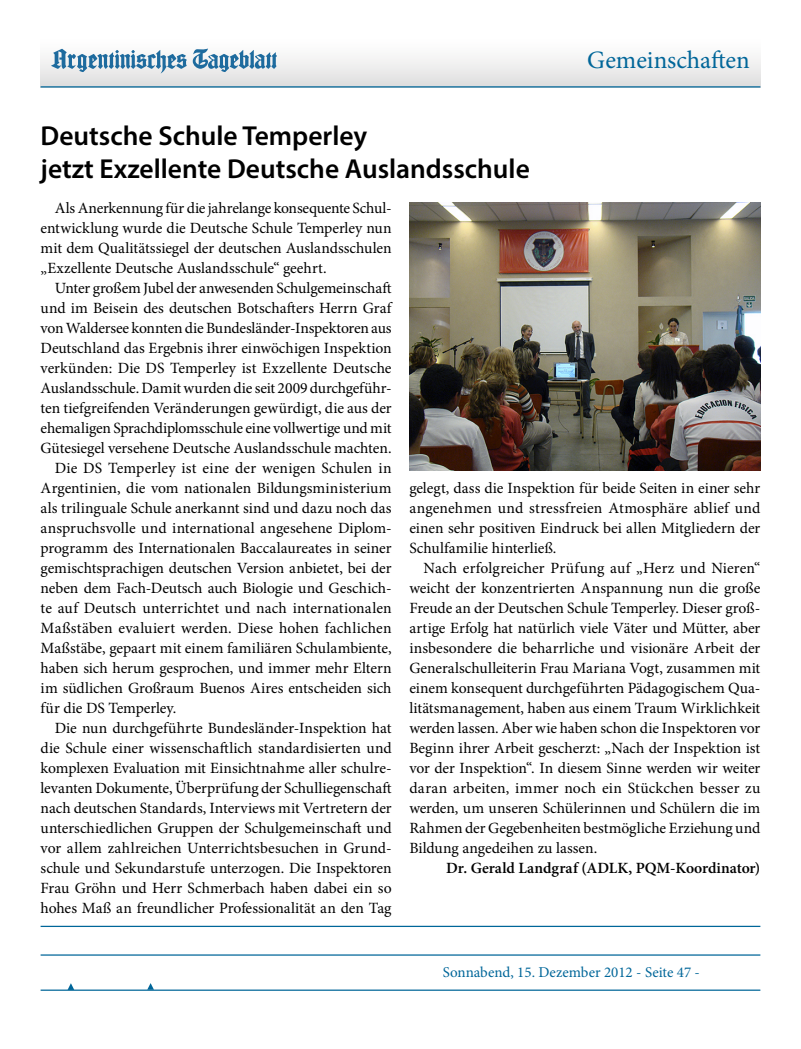
<style>
.page{position:relative;width:801px;height:1049px;background:#fff}
.page>*{position:absolute;margin:0;border:0;box-sizing:border-box;transform-origin:0 0}
.t1{font:600 27.5px/33px "Myriad Pro";color:#000}
.t2{font:25px "Minion Pro";color:#069}
.t3{font:15.62px/20px "Minion Pro";letter-spacing:-.005em;color:#000;text-align:justify}
.t4{font:600 15.62px "Minion Pro";color:#000}
.t5{font:15px "Minion Pro";color:#069}
</style>
<div class="page">
<div style="left:41px;top:34px;width:719px;height:54px;background:linear-gradient(to bottom,#fff,#dfdfdf)"></div>
<svg style="left:68px;top:983px;width:6px;height:6px"></svg>
<svg style="left:147px;top:983px;width:7px;height:6px"></svg>
<svg style="left:51px;top:49px;width:136px;height:24px"></svg>
<svg style="left:193px;top:49px;width:83px;height:23px"></svg>
<hr style="left:41px;top:86px;width:719px;height:2px;background:#069">
<hr style="left:41px;top:954px;width:719px;height:2px;background:#069">
<hr style="left:41px;top:989px;width:719px;height:2px;background:#069">
<img style="left:409px;top:202px;width:351px;height:268px">
<hr style="left:41px;top:926px;width:719px;height:1px;background:#069">
<h1 class="t1" style="left:41px;top:118px;width:490px">Deutsche Schule Temperley<br>jetzt Exzellente Deutsche Auslandsschule</h1>
<h2 class="t2" style="left:587px;top:43px;width:164px">Gemeinschaften</h2>
<p class="t3" style="left:41px;top:198px;width:352px;text-indent:14px">Als Anerkennung für die jahrelange konsequente Schul&shy;entwicklung wurde die Deutsche Schule Temperley nun mit dem Qualitätssiegel der deutschen Auslandsschulen „Exzellente Deutsche Auslandsschule“ geehrt.</p>
<p class="t3" style="left:55px;top:278px;width:338px">Unter großem Jubel der anwesenden Schulgemeinschaft</p>
<p class="t3" style="left:41px;top:298px;width:352px">und im Beisein des deutschen Botschafters Herrn Graf</p>
<p class="t3" style="left:41px;top:318px;width:352px">von Waldersee konnten die Bundesländer-Inspektoren aus</p>
<p class="t3" style="left:41px;top:338px;width:352px">Deutschland das Ergebnis ihrer einwöchigen Inspektion</p>
<p class="t3" style="left:41px;top:358px;width:352px">verkünden: Die DS Temperley ist Exzellente Deutsche</p>
<p class="t3" style="left:41px;top:378px;width:352px">Auslandsschule. Damit wurden die seit 2009 durchgeführ-</p>
<p class="t3" style="left:41px;top:398px;width:352px">ten tiefgreifenden Veränderungen gewürdigt, die aus der</p>
<p class="t3" style="left:41px;top:418px;width:352px">ehemaligen Sprachdiplomsschule eine vollwertige und mit</p>
<p class="t3" style="left:41px;top:438px;width:352px">Gütesiegel versehene Deutsche Auslandsschule machten.</p>
<p class="t3" style="left:55px;top:458px;width:338px">Die DS Temperley ist eine der wenigen Schulen in</p>
<p class="t3" style="left:41px;top:478px;width:352px">Argentinien, die vom nationalen Bildungsministerium</p>
<p class="t3" style="left:41px;top:498px;width:352px">als trilinguale Schule anerkannt sind und dazu noch das</p>
<p class="t3" style="left:41px;top:518px;width:352px">anspruchsvolle und international angesehene Diplom-</p>
<p class="t3" style="left:41px;top:538px;width:352px">programm des Internationalen Baccalaureates in seiner</p>
<p class="t3" style="left:41px;top:558px;width:352px">gemischtsprachigen deutschen Version anbietet, bei der</p>
<p class="t3" style="left:41px;top:578px;width:352px">neben dem Fach-Deutsch auch Biologie und Geschich-</p>
<p class="t3" style="left:41px;top:598px;width:352px">te auf Deutsch unterrichtet und nach internationalen</p>
<p class="t3" style="left:41px;top:618px;width:352px">Maßstäben evaluiert werden. Diese hohen fachlichen</p>
<p class="t3" style="left:41px;top:638px;width:352px">Maßstäbe, gepaart mit einem familiären Schulambiente,</p>
<p class="t3" style="left:41px;top:658px;width:352px">haben sich herum gesprochen, und immer mehr Eltern</p>
<p class="t3" style="left:41px;top:678px;width:352px">im südlichen Großraum Buenos Aires entscheiden sich</p>
<p class="t3" style="left:41px;top:698px;width:137px">für die DS Temperley.</p>
<p class="t3" style="left:55px;top:718px;width:338px">Die nun durchgeführte Bundesländer-Inspektion hat</p>
<p class="t3" style="left:41px;top:738px;width:352px">die Schule einer wissenschaftlich standardisierten und</p>
<p class="t3" style="left:41px;top:758px;width:352px">komplexen Evaluation mit Einsichtnahme aller schulre-</p>
<p class="t3" style="left:41px;top:778px;width:352px">levanten Dokumente, Überprüfung der Schulliegenschaft</p>
<p class="t3" style="left:41px;top:798px;width:352px">nach deutschen Standards, Interviews mit Vertretern der</p>
<p class="t3" style="left:41px;top:818px;width:352px">unterschiedlichen Gruppen der Schulgemeinschaft und</p>
<p class="t3" style="left:41px;top:838px;width:352px">vor allem zahlreichen Unterrichtsbesuchen in Grund-</p>
<p class="t3" style="left:41px;top:858px;width:352px">schule und Sekundarstufe unterzogen. Die Inspektoren</p>
<p class="t3" style="left:41px;top:878px;width:352px">Frau Gröhn und Herr Schmerbach haben dabei ein so</p>
<p class="t3" style="left:41px;top:898px;width:352px">hohes Maß an freundlicher Professionalität an den Tag</p>
<p class="t3" style="left:409px;top:478px;width:352px">gelegt, dass die Inspektion für beide Seiten in einer sehr angenehmen und stressfreien Atmosphäre ablief und einen sehr positiven Eindruck bei allen Mitgliedern der Schulfamilie hinterließ.</p>
<p class="t3" style="left:409px;top:558px;width:352px;text-indent:14px">Nach erfolgreicher Prüfung auf „Herz und Nieren“ weicht der konzentrierten Anspannung nun die große Freude an der Deutschen Schule Temperley. Dieser groß&shy;artige Erfolg hat natürlich viele Väter und Mütter, aber insbesondere die beharrliche und visionäre Arbeit der Generalschulleiterin Frau Mariana Vogt, zusammen mit einem konsequent durchgeführten Pädagogischem Qua&shy;litätsmanagement, haben aus einem Traum Wirklichkeit werden lassen. Aber wie haben schon die Inspektoren vor Beginn ihrer Arbeit gescherzt: „Nach der Inspektion ist vor der Inspektion“. In diesem Sinne werden wir weiter daran arbeiten, immer noch ein Stückchen besser zu werden, um unseren Schülerinnen und Schülern die im Rahmen der Gegebenheiten bestmögliche Erziehung und Bildung angedeihen zu lassen.</p>
<p class="t4" style="left:446px;top:858px;width:315px">Dr. Gerald Landgraf (ADLK, PQM-Koordinator)</p>
<p class="t5" style="left:442px;top:962px;width:259px">Sonnabend, 15. Dezember 2012 - Seite 47 -</p>
</div>
